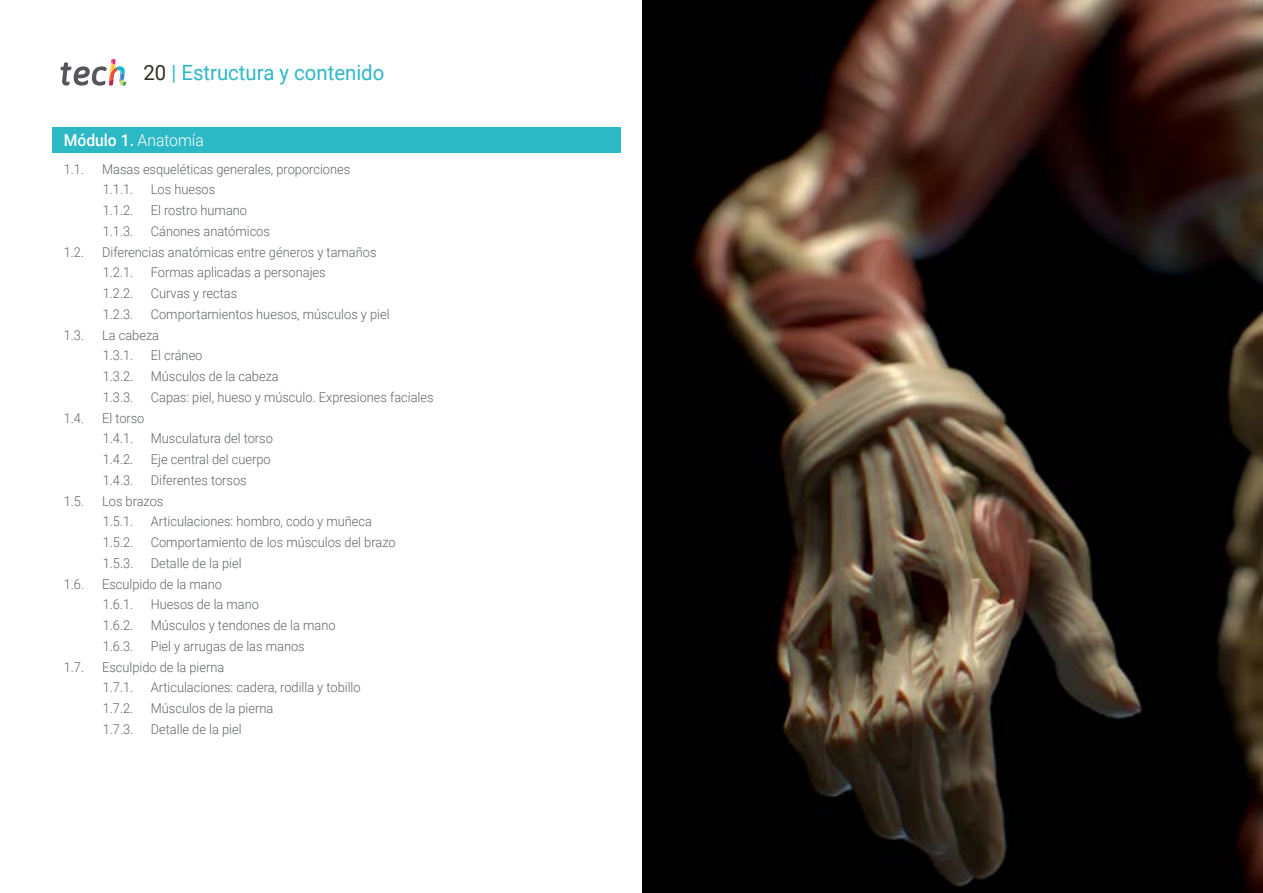
<style>
.page{position:relative;width:1263px;height:893px;background:#fff}
.page>*{position:absolute;margin:0;border:0;box-sizing:border-box;transform-origin:0 0}
.t1{font:21px "Roboto";color:#2db8c5}
.t2{font:500 16.5px "Roboto";color:#fff;scale:.95 1}
.t3{font:300 13.5px/20.7px "Roboto";color:#61646a;scale:.95 1}
.s1{color:#312e20}
.s2{font-weight:300}
</style>
<div class="page">
<div style="left:53px;top:128px;width:568px;height:25px;background:#2db8c5"></div>
<svg style="left:61px;top:59px;width:65px;height:27px"></svg>
<img style="left:642px;top:0;width:621px;height:893px">
<h1 class="t1" style="left:144px;top:57px;width:242px"><span class="s1">20</span> | Estructura y contenido</h1>
<p class="t2" style="left:64px;top:129px;width:149px">Módulo 1. <span class="s2">Anatomía</span></p>
<p class="t3" style="left:64px;top:158px;width:23px">1.1.</p>
<p class="t3" style="left:102px;top:158px;width:263px">Masas esqueléticas generales, proporciones<br>1.1.1.</p>
<p class="t3" style="left:151px;top:179px;width:69px">Los huesos</p>
<p class="t3" style="left:103px;top:199px;width:34px">1.1.2.</p>
<p class="t3" style="left:151px;top:199px;width:103px">El rostro humano</p>
<p class="t3" style="left:103px;top:220px;width:34px">1.1.3.</p>
<p class="t3" style="left:151px;top:220px;width:127px">Cánones anatómicos</p>
<p class="t3" style="left:64px;top:241px;width:23px">1.2.</p>
<p class="t3" style="left:102px;top:241px;width:290px">Diferencias anatómicas entre géneros y tamaños<br>1.2.1.</p>
<p class="t3" style="left:151px;top:262px;width:186px">Formas aplicadas a personajes</p>
<p class="t3" style="left:103px;top:282px;width:34px">1.2.2.</p>
<p class="t3" style="left:151px;top:282px;width:93px">Curvas y rectas</p>
<p class="t3" style="left:103px;top:303px;width:34px">1.2.3.</p>
<p class="t3" style="left:151px;top:303px;width:253px">Comportamientos huesos, músculos y piel</p>
<p class="t3" style="left:64px;top:324px;width:23px">1.3.</p>
<p class="t3" style="left:102px;top:324px;width:62px">La cabeza<br>1.3.1.</p>
<p class="t3" style="left:151px;top:345px;width:56px">El cráneo</p>
<p class="t3" style="left:103px;top:365px;width:34px">1.3.2.</p>
<p class="t3" style="left:151px;top:365px;width:136px">Músculos de la cabeza</p>
<p class="t3" style="left:103px;top:386px;width:34px">1.3.3.</p>
<p class="t3" style="left:151px;top:386px;width:299px">Capas: piel, hueso y músculo. Expresiones faciales</p>
<p class="t3" style="left:64px;top:407px;width:23px">1.4.</p>
<p class="t3" style="left:102px;top:407px;width:46px">El torso<br>1.4.1.</p>
<p class="t3" style="left:151px;top:428px;width:130px">Musculatura del torso</p>
<p class="t3" style="left:103px;top:448px;width:34px">1.4.2.</p>
<p class="t3" style="left:151px;top:448px;width:128px">Eje central del cuerpo</p>
<p class="t3" style="left:103px;top:469px;width:34px">1.4.3.</p>
<p class="t3" style="left:151px;top:469px;width:102px">Diferentes torsos</p>
<p class="t3" style="left:64px;top:490px;width:23px">1.5.</p>
<p class="t3" style="left:102px;top:490px;width:66px">Los brazos<br>1.5.1.</p>
<p class="t3" style="left:151px;top:511px;width:234px">Articulaciones: hombro, codo y muñeca</p>
<p class="t3" style="left:103px;top:531px;width:34px">1.5.2.</p>
<p class="t3" style="left:151px;top:531px;width:259px">Comportamiento de los músculos del brazo</p>
<p class="t3" style="left:103px;top:552px;width:34px">1.5.3.</p>
<p class="t3" style="left:151px;top:552px;width:97px">Detalle de la piel</p>
<p class="t3" style="left:64px;top:573px;width:23px">1.6.</p>
<p class="t3" style="left:102px;top:573px;width:128px">Esculpido de la mano<br>1.6.1.</p>
<p class="t3" style="left:151px;top:594px;width:115px">Huesos de la mano</p>
<p class="t3" style="left:103px;top:614px;width:34px">1.6.2.</p>
<p class="t3" style="left:151px;top:614px;width:196px">Músculos y tendones de la mano</p>
<p class="t3" style="left:103px;top:635px;width:34px">1.6.3.</p>
<p class="t3" style="left:151px;top:635px;width:164px">Piel y arrugas de las manos</p>
<p class="t3" style="left:64px;top:656px;width:23px">1.7.</p>
<p class="t3" style="left:102px;top:656px;width:130px">Esculpido de la pierna<br>1.7.1.</p>
<p class="t3" style="left:151px;top:677px;width:222px">Articulaciones: cadera, rodilla y tobillo</p>
<p class="t3" style="left:103px;top:697px;width:34px">1.7.2.</p>
<p class="t3" style="left:151px;top:697px;width:130px">Músculos de la pierna</p>
<p class="t3" style="left:103px;top:718px;width:34px">1.7.3.</p>
<p class="t3" style="left:151px;top:718px;width:97px">Detalle de la piel</p>
</div>
